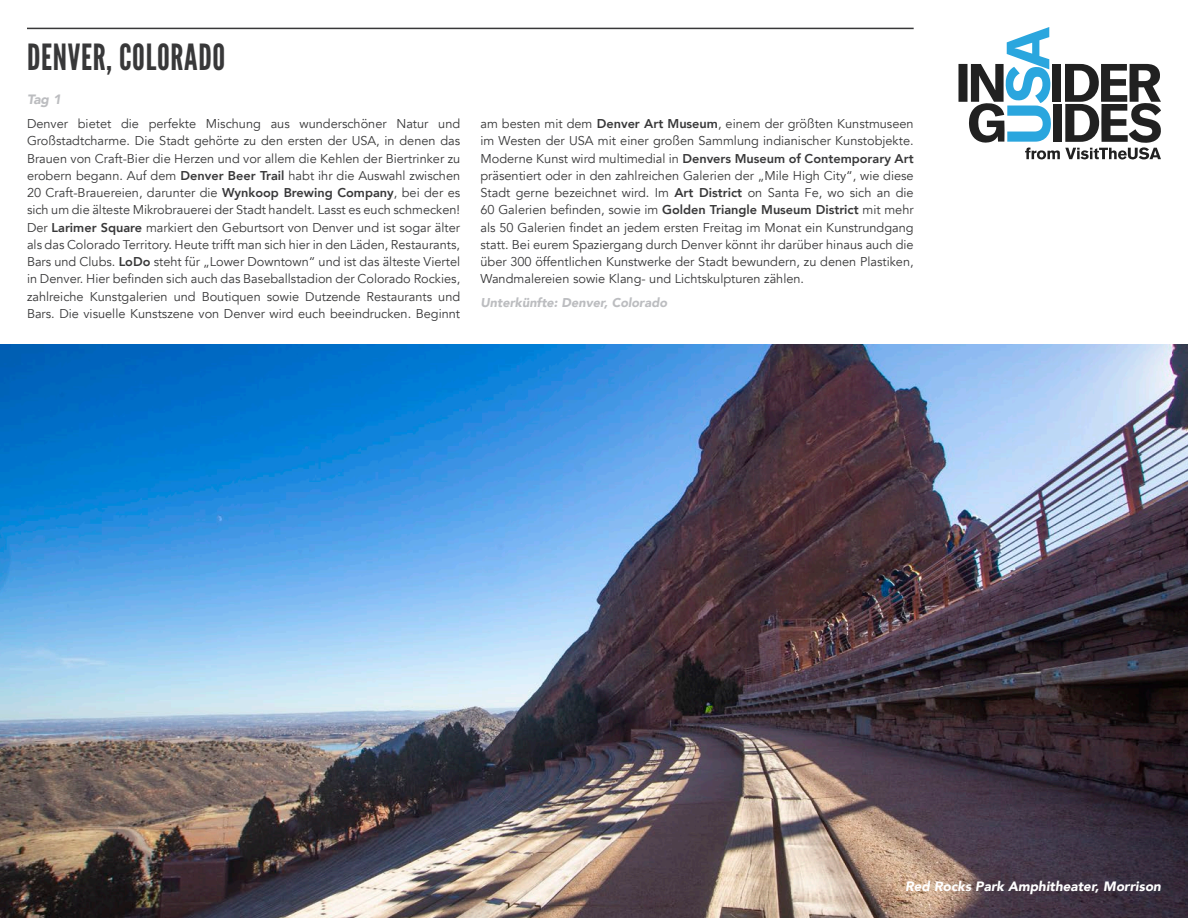
<style>
.page{position:relative;width:1188px;height:918px;background:#fff}
.page>*{position:absolute;margin:0;border:0;box-sizing:border-box;transform-origin:0 0}
.Section_Title{font:36px "League Gothic";letter-spacing:.02em;color:#383839}
.Photo_Caption{font:italic 900 13.5px "Avenir";color:#fff}
.Accommodation{font:italic 900 13.5px "Avenir";color:#bcbdc0}
.t1{font:12.75px/17.2px "Avenir";color:#383839;text-align:justify}
.Accommodation-2{font:italic 900 12.75px "Avenir";color:#bcbdc0}
.s1{font-weight:800}
</style>
<div class="page">
<img style="left:0;top:345px;width:1188px;height:573px">
<hr style="left:27px;top:28px;width:887px;height:1px;background:#383839">
<svg style="left:959px;top:27px;width:202px;height:132px"></svg>
<p class="Section_Title" style="left:27px;top:35px;width:200px">DENVER, COLORADO</p>
<p class="Accommodation" style="left:27px;top:88px;width:36px">Tag 1</p>
<p class="t1" style="left:27px;top:115px;width:435px">Denver bietet die perfekte Mischung aus wunderschöner Natur und Großstadtcharme. Die Stadt gehörte zu den ersten der USA, in denen das Brauen von Craft-Bier die Herzen und vor allem die Kehlen der Biertrinker zu erobern begann. Auf dem <span class="s1">Denver Beer Trail</span> habt ihr die Auswahl zwischen 20 Craft-Brauereien, darunter die <span class="s1">Wynkoop Brewing Company</span>, bei der es sich um die älteste Mikrobrauerei der Stadt handelt. Lasst es euch schmecken!<br>Der <span class="s1">Larimer Square</span> markiert den Geburtsort von Denver und ist sogar älter als das Colorado Territory. Heute trifft man sich hier in den Läden, Restaurants, Bars und Clubs. <span class="s1">LoDo</span> steht für „Lower Downtown“ und ist das älteste Viertel in Denver. Hier befinden sich auch das Baseballstadion der Colorado Rockies, zahlreiche Kunstgalerien und Boutiquen sowie Dutzende Restaurants und Bars. Die visuelle Kunstszene von Denver wird euch beeindrucken. Beginnt</p>
<p class="t1" style="left:480px;top:115px;width:435px">am besten mit dem <span class="s1">Denver Art Museum</span>, einem der größten Kunstmuseen im Westen der USA mit einer großen Sammlung indianischer Kunstobjekte.<br>Moderne Kunst wird multimedial in <span class="s1">Denvers Museum of Contemporary Art </span>präsentiert oder in den zahlreichen Galerien der „Mile High City“, wie diese Stadt gerne bezeichnet wird. Im <span class="s1">Art District</span> on Santa Fe, wo sich an die 60 Galerien befinden, sowie im <span class="s1">Golden Triangle Museum District</span> mit mehr als 50 Galerien findet an jedem ersten Freitag im Monat ein Kunstrundgang statt. Bei eurem Spaziergang durch Denver könnt ihr darüber hinaus auch die über 300 öffentlichen Kunstwerke der Stadt bewundern, zu denen Plastiken, Wandmalereien sowie Klang- und Lichtskulpturen zählen.</p>
<p class="Accommodation-2" style="left:480px;top:292px;width:188px">Unterkünfte: Denver, Colorado</p>
<p class="Photo_Caption" style="left:905px;top:875px;width:257px">Red Rocks Park Amphitheater, Morrison</p>
</div>
